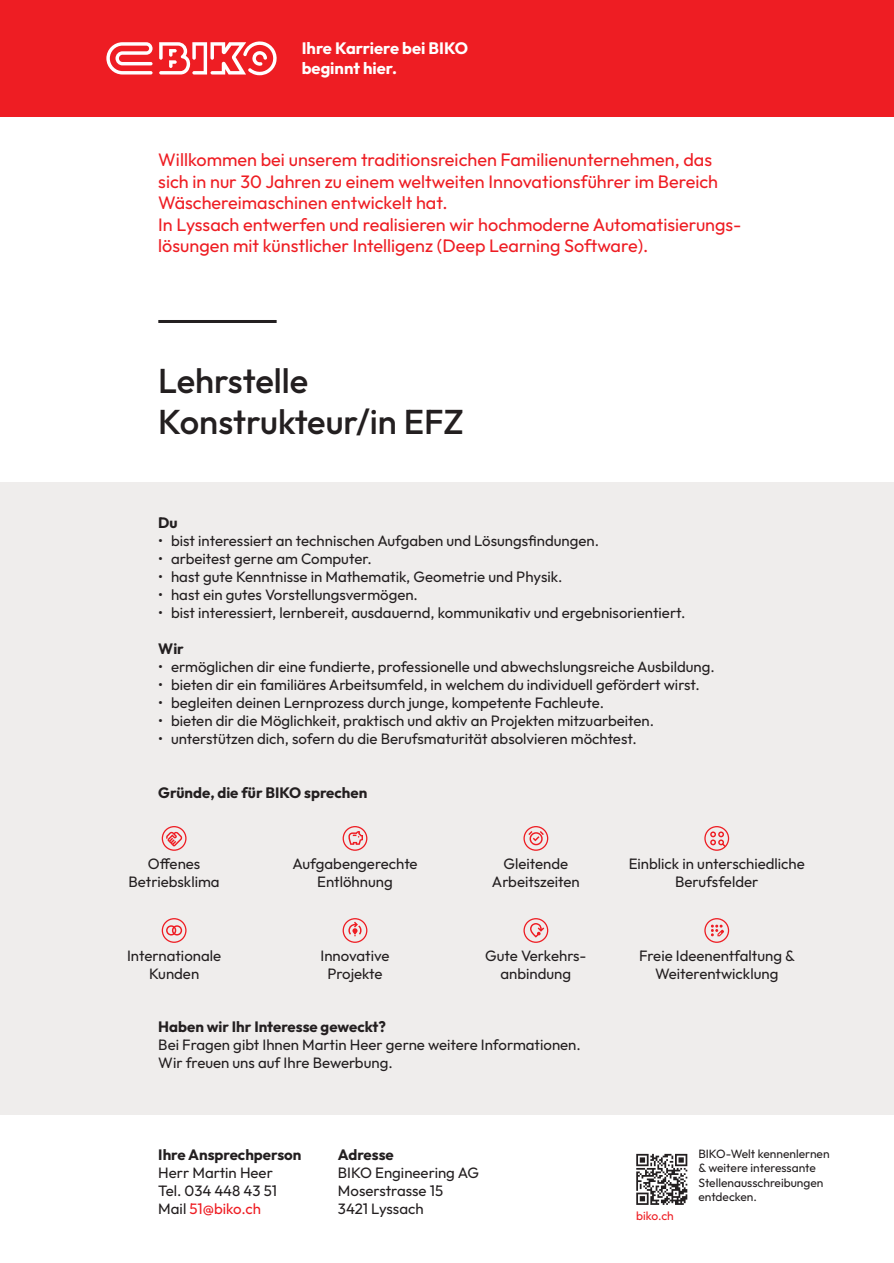
<style>
.page{position:relative;width:894px;height:1263px;background:#fff}
.page>*{position:absolute;margin:0;border:0;box-sizing:border-box;transform-origin:0 0}
.t1{font:500 34.5px/41.4px "Outfit";color:#231f20}
.t2{font:18px/21.6px "Outfit";color:#ee1d23}
.t3{font:700 16.5px/19.8px "Outfit";color:#fff}
.t4{font:15px/18px "Outfit";color:#231f20;text-align:center}
.t5{font:700 15px "Outfit";color:#231f20}
.t6{font:12px/14.4px "Outfit";color:#231f20}
.t7{font:12px "Outfit";color:#ee1d23}
.s1{color:#ee1d23}
</style>
<div class="page">
<div style="left:0;top:483px;width:893px;height:632px;background:#efedec"></div>
<div style="left:0;top:0;width:893px;height:117px;background:#ee1d23"></div>
<svg style="left:106px;top:42px;width:46px;height:33px"></svg>
<svg style="left:159px;top:41px;width:118px;height:34px"></svg>
<svg style="left:342px;top:918px;width:25px;height:25px"></svg>
<svg style="left:704px;top:918px;width:24px;height:25px"></svg>
<svg style="left:523px;top:918px;width:25px;height:25px"></svg>
<svg style="left:342px;top:826px;width:25px;height:25px"></svg>
<svg style="left:162px;top:826px;width:24px;height:25px"></svg>
<svg style="left:704px;top:826px;width:24px;height:25px"></svg>
<svg style="left:523px;top:826px;width:25px;height:25px"></svg>
<svg style="left:162px;top:918px;width:24px;height:25px"></svg>
<hr style="left:158px;top:320px;width:118px;height:3px;background:#231f20">
<svg style="left:636px;top:1154px;width:51px;height:51px"></svg>
<p class="t3" style="left:302px;top:38px;width:168px">Ihre Karriere bei BIKO beginnt hier.</p>
<p class="t2" style="left:158px;top:148px;width:584px">Willkommen bei unserem traditionsreichen Familienunternehmen, das sich in nur 30 Jahren zu einem weltweiten Innovationsführer im Bereich Wäschereimaschinen entwickelt hat.<br>In Lyssach entwerfen und realisieren wir hochmoderne Automatisierungs&shy;lösungen mit künstlicher Intelligenz (Deep Learning Software).</p>
<h1 class="t1" style="left:158px;top:359px;width:307px">Lehrstelle<br>Konstrukteur/in EFZ</h1>
<p class="t5" style="left:158px;top:513px;width:21px">Du</p>
<p class="t4" style="left:158px;top:532px;width:442px">• bist interessiert an technischen Aufgaben und Lösungsfindungen.</p>
<p class="t4" style="left:158px;top:550px;width:215px">• arbeitest gerne am Computer.</p>
<p class="t4" style="left:158px;top:568px;width:405px">• hast gute Kenntnisse in Mathematik, Geometrie und Physik.</p>
<p class="t4" style="left:158px;top:586px;width:261px">• hast ein gutes Vorstellungsvermögen.</p>
<p class="t4" style="left:158px;top:604px;width:528px">• bist interessiert, lernbereit, ausdauernd, kommunikativ und ergebnisorientiert.</p>
<p class="t5" style="left:158px;top:639px;width:27px">Wir</p>
<p class="t4" style="left:158px;top:658px;width:557px">• ermöglichen dir eine fundierte, professionelle und abwechslungsreiche Ausbildung.</p>
<p class="t4" style="left:158px;top:676px;width:543px">• bieten dir ein familiäres Arbeitsumfeld, in welchem du individuell gefördert wirst.</p>
<p class="t4" style="left:158px;top:694px;width:447px">• begleiten deinen Lernprozess durch junge, kompetente Fachleute.</p>
<p class="t4" style="left:158px;top:712px;width:497px">• bieten dir die Möglichkeit, praktisch und aktiv an Projekten mitzuarbeiten.</p>
<p class="t4" style="left:158px;top:730px;width:480px">• unterstützen dich, sofern du die Berufsmaturität absolvieren möchtest.</p>
<p class="t5" style="left:158px;top:783px;width:210px">Gründe, die für BIKO sprechen</p>
<p class="t4" style="left:128px;top:854px;width:92px">Offenes<br>Betriebsklima</p>
<p class="t4" style="left:292px;top:854px;width:127px">Aufgabengerechte<br>Entlöhnung</p>
<p class="t4" style="left:492px;top:854px;width:89px">Gleitende<br>Arbeitszeiten</p>
<p class="t4" style="left:628px;top:854px;width:177px">Einblick in unterschiedliche<br>Berufsfelder</p>
<p class="t4" style="left:127px;top:946px;width:95px">Internationale<br>Kunden</p>
<p class="t4" style="left:320px;top:946px;width:70px">Innovative<br>Projekte</p>
<p class="t4" style="left:485px;top:946px;width:103px">Gute Verkehrs&shy;anbindung</p>
<p class="t4" style="left:638px;top:946px;width:157px">Freie Ideenentfaltung &amp;<br>Weiterentwicklung</p>
<p class="t5" style="left:158px;top:1017px;width:229px">Haben wir Ihr Interesse geweckt?</p>
<p class="t4" style="left:158px;top:1036px;width:424px;text-align:left">Bei Fragen gibt Ihnen Martin Heer gerne weitere Informationen.<br>Wir freuen uns auf Ihre Bewerbung.</p>
<p class="t5" style="left:158px;top:1145px;width:145px">Ihre Ansprechperson</p>
<p class="t4" style="left:158px;top:1163px;width:120px;text-align:left">Herr Martin Heer<br>Tel. 034 448 43 51<br>Mail <span class="s1">51@biko.ch</span></p>
<p class="t5" style="left:338px;top:1145px;width:57px">Adresse</p>
<p class="t4" style="left:338px;top:1163px;width:142px;text-align:left">BIKO Engineering AG<br>Moserstrasse 15<br>3421 Lyssach</p>
<p class="t7" style="left:636px;top:1208px;width:39px">biko.ch</p>
<p class="t6" style="left:698px;top:1146px;width:133px">BIKO-Welt kennenlernen &amp; weitere interessante<br>Stellenausschreibungen entdecken.</p>
</div>
